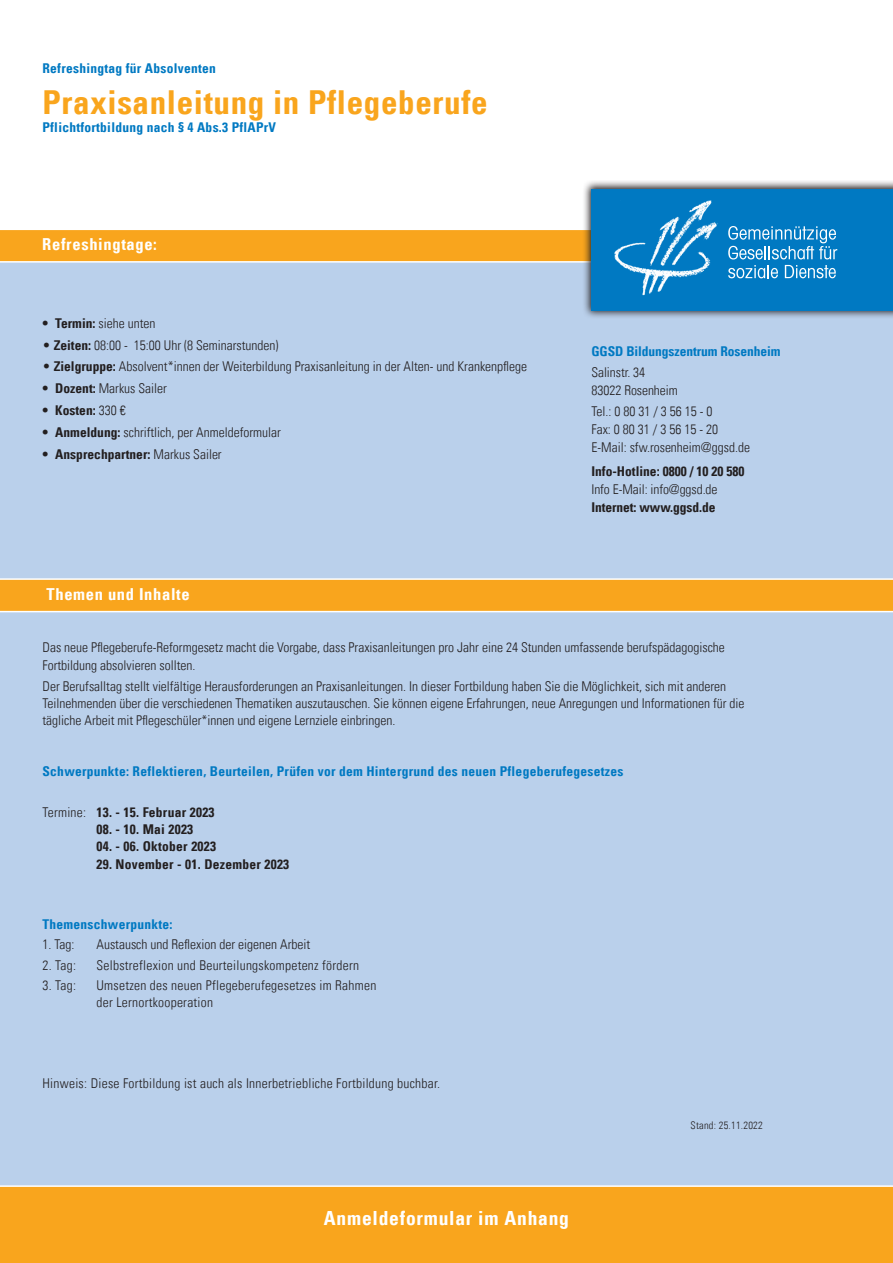
<style>
.page{position:relative;width:893px;height:1263px;background:#fff}
.page>*{position:absolute;margin:0;border:0;box-sizing:border-box;transform-origin:0 0}
.t1{font:33px "Univers Com 67 Bold Cond";letter-spacing:.02em;color:#f9a51d}
.ZW{font:19.5px "Univers Com 67 Bold Cond";letter-spacing:.04em;color:#fff}
.ZW-2{font:16.5px "Univers Com 67 Bold Cond";letter-spacing:.04em;color:#fff}
.t2{font:13.5px/18px "Univers Com 47 Light Cond";color:#231f20}
.t3{font:13.5px/18px "Univers Com 67 Bold Cond";letter-spacing:.01em;color:#231f20}
.t4{font:13.5px/17.2px "Univers Com 47 Light Cond";letter-spacing:.02em;color:#231f20}
.t5{font:13.5px "Univers Com 67 Bold Cond";letter-spacing:.02em;color:#0079c2}
.t6{font:13.5px "Univers Com 67 Bold Cond";letter-spacing:-.005em;color:#0079c2}
.t7{font:10.5px "Univers Com 47 Light Cond";letter-spacing:.02em;color:#231f20}
.s1{font-family:"Univers Com 67 Bold Cond"}
.s2{font-family:"Univers Com 47 Light Cond"}
</style>
<div class="page">
<div style="left:0;top:241px;width:893px;height:945px;background:#bad0eb"></div>
<div style="left:0;top:1185px;width:893px;height:78px;background:#f9a51d"></div>
<svg style="left:584px;top:181px;width:309px;height:136px;background:#99a5b2"></svg>
<div style="left:591px;top:189px;width:302px;height:121px;background:#0079c2"></div>
<svg style="left:0;top:226px;width:838px;height:52px"></svg>
<img style="left:612px;top:200px;width:108px;height:96px">
<svg style="left:0;top:578px;width:893px;height:34px;background:#f8ac30"></svg>
<p class="t5" style="left:43px;top:60px;width:175px">Refreshingtag für Absolventen</p>
<p class="t1" style="left:43px;top:82px;width:447px">Praxisanleitung in Pflegeberufe</p>
<p class="t5" style="left:43px;top:119px;width:235px">Pflichtfortbildung nach § 4 Abs.3 PflAPrV</p>
<p class="ZW-2" style="left:42px;top:234px;width:116px">Refreshingtage:</p>
<p class="t2" style="left:43px;top:314px;width:114px"><span class="s1">• Termin:</span> siehe unten</p>
<p class="t2" style="left:43px;top:336px;width:238px">• <span class="s1">Zeiten:</span> 08:00 - 15:00 Uhr (8 Seminarstunden)</p>
<p class="t2" style="left:43px;top:358px;width:486px">• <span class="s1">Zielgruppe:</span> Absolvent*innen der Weiterbildung Praxisanleitung in der Alten- und Krankenpflege</p>
<p class="t2" style="left:43px;top:380px;width:126px"><span class="s1">• Dozent:</span> Markus Sailer</p>
<p class="t3" style="left:43px;top:401px;width:85px">• Kosten: <span class="s2">330 €</span></p>
<p class="t2" style="left:43px;top:423px;width:240px"><span class="s1">• Anmeldung:</span> schriftlich, per Anmeldeformular</p>
<p class="t3" style="left:43px;top:445px;width:181px">• Ansprechpartner: <span class="s2">Markus Sailer</span></p>
<p class="ZW-2" style="left:47px;top:584px;width:145px">Themen und Inhalte</p>
<p class="t6" style="left:591px;top:343px;width:191px">GGSD Bildungszentrum Rosenheim</p>
<p class="t2" style="left:591px;top:363px;width:88px">Salinstr. 34<br>83022 Rosenheim</p>
<p class="t2" style="left:591px;top:402px;width:160px">Tel.: 0 80 31 / 3 56 15 - 0<br>Fax: 0 80 31 / 3 56 15 - 20<br>E-Mail: sfw.rosenheim@ggsd.de</p>
<p class="t3" style="left:591px;top:462px;width:154px">Info-Hotline: 0800 / 10 20 580<br><span class="s2">Info E-Mail: info@ggsd.de<br></span>Internet: www.ggsd.de</p>
<p class="t2" style="left:43px;top:639px;width:684px;line-height:17.2px">Das neue Pflegeberufe-Reformgesetz macht die Vorgabe, dass Praxisanleitungen pro Jahr eine 24 Stunden umfassende berufspädagogische<br>Fortbildung absolvieren sollten.</p>
<p class="t2" style="left:43px;top:677px;width:703px;line-height:17.2px">Der Berufsalltag stellt vielfältige Herausforderungen an Praxisanleitungen. In dieser Fortbildung haben Sie die Möglichkeit, sich mit anderen<br>Teilnehmenden über die verschiedenen Thematiken auszutauschen. Sie können eigene Erfahrungen, neue Anregungen und Informationen für die tägliche Arbeit mit Pflegeschüler*innen und eigene Lernziele einbringen.</p>
<p class="t5" style="left:43px;top:763px;width:582px">Schwerpunkte: Reflektieren, Beurteilen, Prüfen vor dem Hintergrund des neuen Pflegeberufegesetzes</p>
<p class="t3" style="left:43px;top:803px;width:174px"><span class="s2">Termine:</span> 13. - 15. Februar 2023</p>
<p class="t3" style="left:97px;top:820px;width:98px">08. - 10. Mai 2023</p>
<p class="t3" style="left:97px;top:837px;width:121px">04. - 06. Oktober 2023</p>
<p class="t3" style="left:97px;top:855px;width:194px">29. November - 01. Dezember 2023</p>
<p class="t5" style="left:43px;top:916px;width:132px">Themenschwerpunkte:</p>
<p class="t2" style="left:43px;top:936px;width:33px">1. Tag:</p>
<p class="t2" style="left:97px;top:936px;width:215px">Austausch und Reflexion der eigenen Arbeit</p>
<p class="t2" style="left:43px;top:956px;width:35px">2. Tag:</p>
<p class="t4" style="left:97px;top:956px;width:264px">Selbstreflexion und Beurteilungskompetenz fördern</p>
<p class="t2" style="left:43px;top:976px;width:35px">3. Tag:</p>
<p class="t4" style="left:97px;top:976px;width:281px">Umsetzen des neuen Pflegeberufegesetzes im Rahmen der Lernortkooperation</p>
<p class="t4" style="left:43px;top:1075px;width:399px">Hinweis: Diese Fortbildung ist auch als Innerbetriebliche Fortbildung buchbar.</p>
<p class="ZW" style="left:324px;top:1206px;width:247px">Anmeldeformular im Anhang</p>
<p class="t7" style="left:691px;top:1118px;width:74px">Stand: 25.11.2022</p>
</div>
